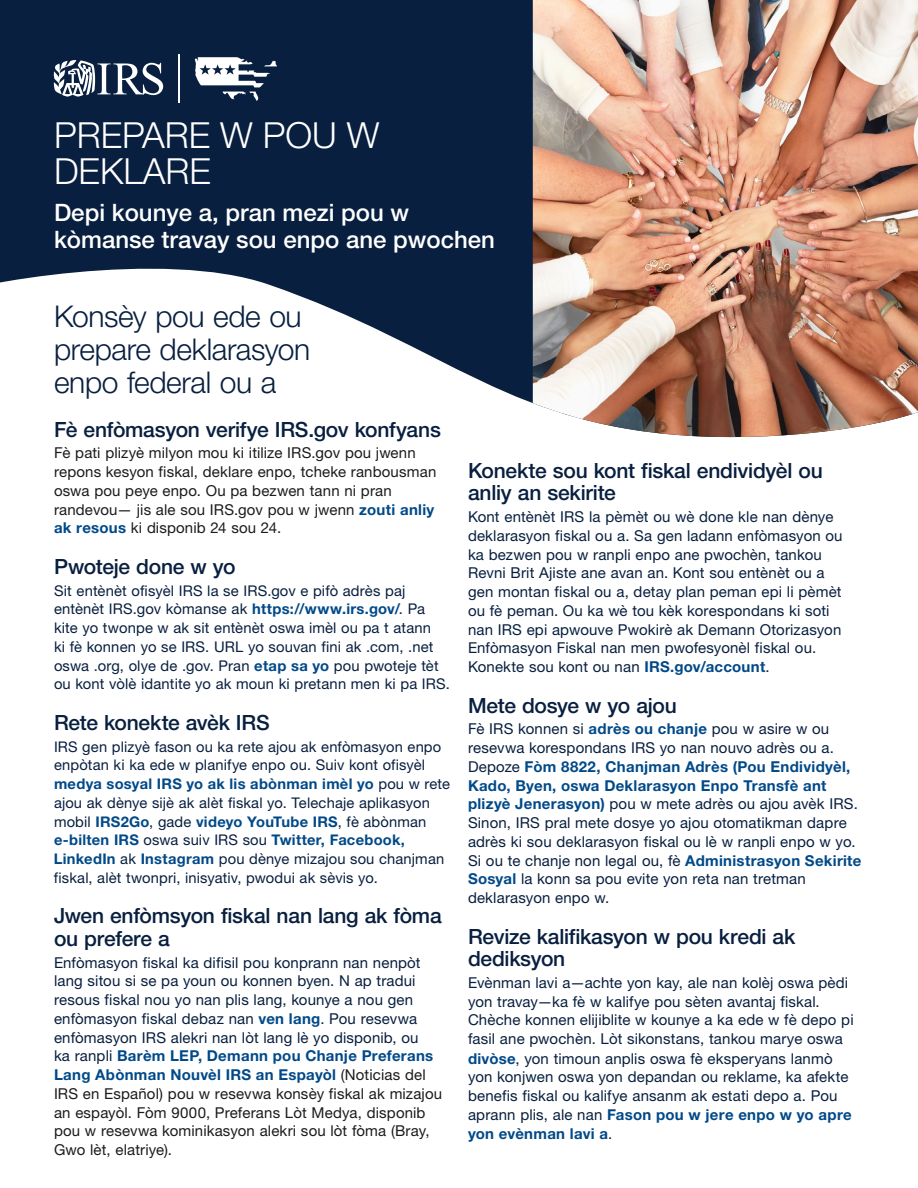
<style>
.page{position:relative;width:918px;height:1188px;background:#fff}
.page>*{position:absolute;margin:0;border:0;box-sizing:border-box;transform-origin:0 0}
.t1{font:300 36px/36px "Helvetica Neue LT Std";color:#fff}
.t2{font:300 30px/33px "Helvetica Neue LT Std";letter-spacing:-.015em;color:#081f3f}
.t3{font:500 24px/27px "Helvetica Neue LT Std";color:#fff}
.t4{font:500 21px/22.5px "Helvetica Neue LT Std";letter-spacing:-.01em;color:#081f3f}
.t5{font:15px/18.8px "Helvetica Neue LT Std";letter-spacing:.01em;color:#081f3f}
.t6{font:15px/18.8px "Helvetica Neue LT Std";letter-spacing:.01em;color:#1b1b1b}
.t7{font:14.85px/18.8px "Helvetica Neue LT Std";letter-spacing:.01em;color:#081f3f}
.t8{font:14.7px/18.8px "Helvetica Neue LT Std";letter-spacing:.01em;color:#081f3f}
.s1{font-weight:700;color:#004988}
.s2{color:#1b1b1b}
</style>
<div class="page">
<svg style="left:0;top:0;width:533px;height:403px;fill:#081f3f"></svg>
<img style="left:533px;top:0;width:385px;height:438px">
<svg style="left:54px;top:60px;width:109px;height:37px"></svg>
<hr style="left:179px;top:54px;width:1px;height:49px;background:#fff">
<svg style="left:195px;top:57px;width:82px;height:44px"></svg>
<h1 class="t1" style="left:54px;top:116px;width:327px">PREPARE W POU W<br>DEKLARE</h1>
<h2 class="t3" style="left:54px;top:199px;width:443px">Depi kounye a, pran mezi pou w kòmanse travay sou enpo ane pwochen</h2>
<h2 class="t2" style="left:54px;top:299px;width:258px">Konsèy pou ede ou prepare deklarasyon enpo federal ou a</h2>
<h3 class="t4" style="left:54px;top:418px;width:388px">Fè enfòmasyon verifye IRS.gov konfyans</h3>
<p class="t6" style="left:54px;top:443px;width:384px">Fè pati plizyè milyon mou ki itilize IRS.gov pou jwenn repons kesyon fiskal, deklare enpo, tcheke ranbousman oswa pou peye enpo. Ou pa bezwen tann ni pran randevou— jis ale sou IRS.gov pou w jwenn <span class="s1">zouti anliy ak resous</span> ki disponib 24 sou 24.</p>
<h3 class="t4" style="left:54px;top:555px;width:183px">Pwoteje done w yo</h3>
<p class="t7" style="left:54px;top:581px;width:398px">Sit entènèt ofisyèl IRS la se IRS.gov e pifò adrès paj entènèt IRS.gov kòmanse ak <span class="s1">https://www.irs.gov/</span>. Pa kite yo twonpe w ak sit entènèt oswa imèl ou pa t atann<br>ki fè konnen yo se IRS. URL yo souvan fini ak .com, .net oswa .org, olye de .gov. Pran <span class="s1">etap sa yo</span> pou pwoteje tèt ou kont vòlè idantite yo ak moun ki pretann men ki pa IRS.</p>
<h3 class="t4" style="left:54px;top:711px;width:217px">Rete konekte avèk IRS</h3>
<p class="t8" style="left:54px;top:737px;width:398px">IRS gen plizyè fason ou ka rete ajou ak enfòmasyon enpo enpòtan ki ka ede w planifye enpo ou. Suiv kont ofisyèl <span class="s1">medya sosyal IRS yo ak lis abònman imèl yo</span> pou w rete ajou ak dènye sijè ak alèt fiskal yo. Telechaje aplikasyon mobil <span class="s1">IRS2Go</span>, gade <span class="s1">videyo YouTube IRS</span>, fè abònman <span class="s1">e-bilten IRS</span> oswa suiv IRS sou <span class="s1">Twitter, Facebook, LinkedIn</span> ak <span class="s1">Instagram</span> pou dènye mizajou sou chanjman fiskal, alèt twonpri, inisyativ, pwodui ak sèvis yo.</p>
<h3 class="t4" style="left:54px;top:904px;width:389px">Jwen enfòmsyon fiskal nan lang ak fòma ou prefere a</h3>
<p class="t5" style="left:54px;top:953px;width:390px">Enfòmasyon fiskal ka difisil pou konprann nan nenpòt lang sitou si se pa youn ou konnen byen. N ap tradui resous fiskal nou yo nan plis lang, kounye a nou gen enfòmasyon fiskal debaz nan <span class="s1">ven lang</span>. Pou resevwa enfòmasyon IRS alekri nan lòt lang lè yo disponib, ou<br>ka ranpli <span class="s1">Barèm LEP, Demann pou Chanje Preferans Lang Abònman Nouvèl IRS an Espayòl</span> <span class="s2">(Noticias del IRS en Español) pou w resevwa konsèy fiskal ak mizajou an espayòl. Fòm 9000, Preferans Lòt Medya, disponib pou w resevwa kominikasyon alekri sou lòt fòma (Bray, Gwo lèt, elatriye).</span></p>
<h4 class="t4" style="left:468px;top:459px;width:356px">Konekte sou kont fiskal endividyèl ou anliy an sekirite</h4>
<p class="t5" style="left:468px;top:507px;width:376px">Kont entènèt IRS la pèmèt ou wè done kle nan dènye deklarasyon fiskal ou a. Sa gen ladann enfòmasyon ou ka bezwen pou w ranpli enpo ane pwochèn, tankou Revni Brit Ajiste ane avan an. Kont sou entènèt ou a gen montan fiskal ou a, detay plan peman epi li pèmèt ou fè peman. Ou ka wè tou kèk korespondans ki soti nan IRS epi apwouve Pwokirè ak Demann Otorizasyon Enfòmasyon Fiskal nan men pwofesyonèl fiskal ou.<br>Konekte sou kont ou nan <span class="s1">IRS.gov/account</span>.</p>
<h3 class="t4" style="left:468px;top:694px;width:210px">Mete dosye w yo ajou</h3>
<p class="t5" style="left:468px;top:719px;width:395px">Fè IRS konnen si <span class="s1">adrès ou chanje</span> pou w asire w ou resevwa korespondans IRS yo nan nouvo adrès ou a.<br>Depoze <span class="s1">Fòm 8822, Chanjman Adrès (Pou Endividyèl, Kado, Byen, oswa Deklarasyon Enpo Transfè ant plizyè Jenerasyon)</span> pou w mete adrès ou ajou avèk IRS.<br>Sinon, IRS pral mete dosye yo ajou otomatikman dapre adrès ki sou deklarasyon fiskal ou lè w ranpli enpo w yo.<br>Si ou te chanje non legal ou, fè <span class="s1">Administrasyon Sekirite Sosyal</span> la konn sa pou evite yon reta nan tretman deklarasyon enpo w.</p>
<h3 class="t4" style="left:468px;top:925px;width:329px">Revize kalifikasyon w pou kredi ak dediksyon</h3>
<p class="t5" style="left:468px;top:973px;width:387px">Evènman lavi a—achte yon kay, ale nan kolèj oswa pèdi yon travay—ka fè w kalifye pou sèten avantaj fiskal.<br>Chèche konnen elijiblite w kounye a ka ede w fè depo pi fasil ane pwochèn. Lòt sikonstans, tankou marye oswa <span class="s1">divòse</span>, yon timoun anplis oswa fè eksperyans lanmò yon konjwen oswa yon depandan ou reklame, ka afekte benefis fiskal ou kalifye ansanm ak estati depo a. Pou aprann plis, ale nan <span class="s1">Fason pou w jere enpo w yo apre yon evènman lavi a</span>.</p>
</div>
